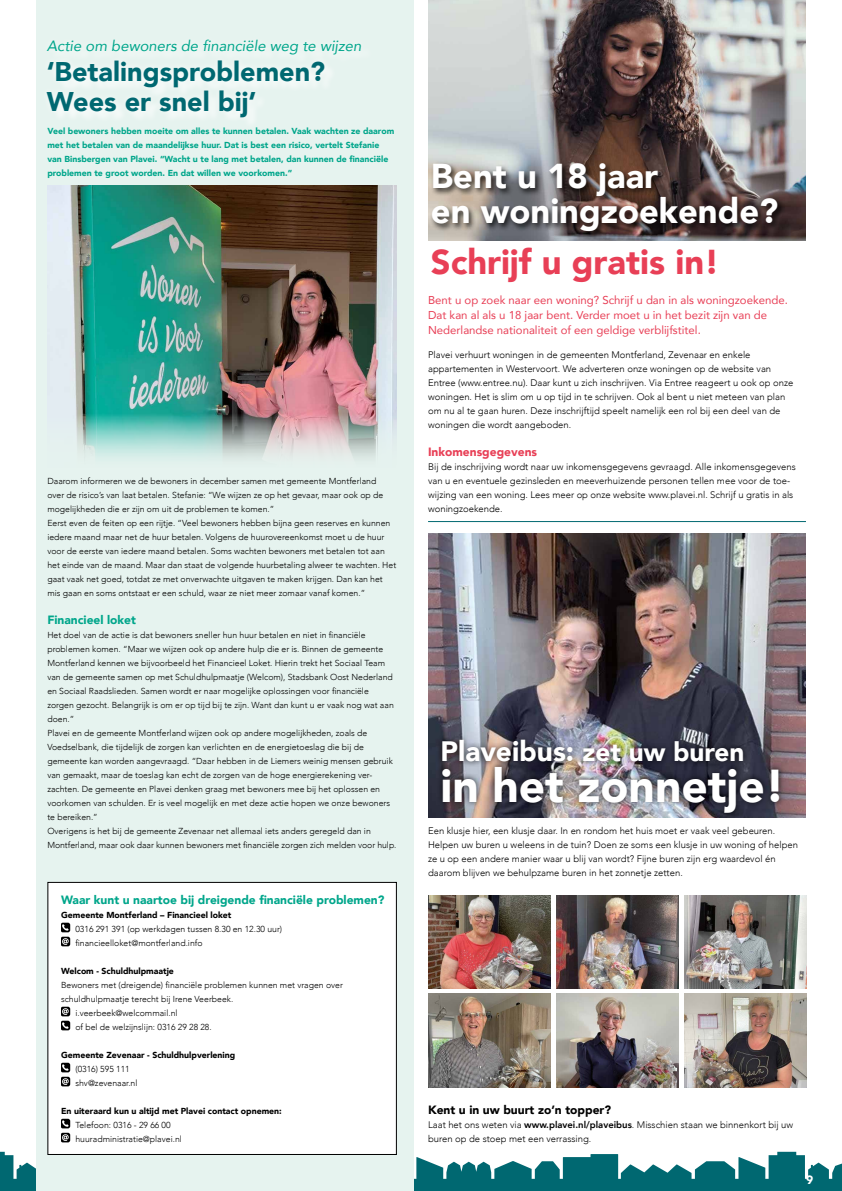
<style>
.page{position:relative;width:842px;height:1191px;background:#fff}
.page>*{position:absolute;margin:0;border:0;box-sizing:border-box;transform-origin:0 0}
.t1{font:900 46px "Avenir";color:#fff}
.t2{font:900 34.5px/35px "Avenir";color:#fff}
.t3{font:900 34.5px "Avenir";color:#e83f56}
.t4{font:900 28px "Avenir";color:#fff}
.t5{font:900 27px/30px "Avenir";color:#006871}
.t6{font:italic 14.9px "Avenir";color:#00a68b}
.t7{font:900 12px "Avenir";color:#00a68b}
.t8{font:900 12px "Avenir";color:#000}
.t9{font:900 12px "Avenir";color:#e83f56}
.t10{font:900 12px "Avenir";color:#fff}
.t11{font:11.4px/15px "Avenir";color:#e83f56}
.t12{font:300 9.5px/14px "Avenir";color:#000}
.t13{font:300 8.7px/14px "Avenir";color:#000}
.t14{font:900 8.7px/14px "Avenir";color:#00a68b}
.t15{font:900 8.7px "Avenir";color:#000}
.s1{font-size:26px}
.s2{font-weight:800}
</style>
<div class="page">
<img style="left:428px;top:0;width:378px;height:240px">
<svg style="left:0;top:1151px;width:842px;height:40px"></svg>
<div style="left:36px;top:0;width:378px;height:1191px;background:#e6f3ef"></div>
<img style="left:48px;top:186px;width:349px;height:272px">
<div style="left:41px;top:33px;width:326px;height:91px;background:#eaf5f1"></div>
<div style="left:48px;top:882px;width:348px;height:272px;background:#fff"></div>
<div style="left:47px;top:882px;width:350px;height:273px;border:1px solid #000"></div>
<svg style="left:61px;top:922px;width:9px;height:10px"></svg>
<svg style="left:62px;top:924px;width:7px;height:6px"></svg>
<svg style="left:61px;top:936px;width:9px;height:10px"></svg>
<svg style="left:62px;top:938px;width:7px;height:6px"></svg>
<svg style="left:61px;top:1006px;width:9px;height:10px"></svg>
<svg style="left:62px;top:1008px;width:7px;height:6px"></svg>
<svg style="left:61px;top:1020px;width:9px;height:10px"></svg>
<svg style="left:62px;top:1022px;width:7px;height:6px"></svg>
<svg style="left:61px;top:1062px;width:9px;height:10px"></svg>
<svg style="left:62px;top:1064px;width:7px;height:6px"></svg>
<svg style="left:61px;top:1076px;width:9px;height:10px"></svg>
<svg style="left:62px;top:1078px;width:7px;height:6px"></svg>
<svg style="left:61px;top:1118px;width:9px;height:10px"></svg>
<svg style="left:62px;top:1120px;width:7px;height:6px"></svg>
<svg style="left:61px;top:1132px;width:9px;height:10px"></svg>
<svg style="left:62px;top:1134px;width:7px;height:6px"></svg>
<img style="left:556px;top:895px;width:122px;height:94px">
<img style="left:428px;top:895px;width:123px;height:93px">
<img style="left:428px;top:993px;width:122px;height:94px">
<img style="left:556px;top:993px;width:122px;height:94px">
<img style="left:428px;top:533px;width:378px;height:285px">
<img style="left:684px;top:895px;width:122px;height:94px">
<img style="left:684px;top:993px;width:122px;height:94px">
<hr style="left:428px;top:521px;width:378px;height:1px;background:#006871">
<div style="left:430px;top:161px;width:356px;height:79px;background:#000;opacity:.75"></div>
<div style="left:436px;top:734px;width:349px;height:84px;background:#000;opacity:.75"></div>
<h3 class="t6" style="left:47px;top:37px;width:316px">Actie om bewoners de financiële weg te wijzen</h3>
<h3 class="t5" style="left:47px;top:56px;width:280px">‘Betalingsproblemen?<br>Wees er snel bij’</h3>
<p class="t14" style="left:47px;top:124px;width:348px">Veel bewoners hebben moeite om alles te kunnen betalen. Vaak wachten ze daarom met het betalen van de maandelijkse huur. Dat is best een risico, vertelt Stefanie van Binsbergen van Plavei. “Wacht u te lang met betalen, dan kunnen de financiële problemen te groot worden. En dat willen we voorkomen.”</p>
<p class="t13" style="left:47px;top:474px;width:350px">Daarom informeren we de bewoners in december samen met gemeente Montferland<br>over de risico’s van laat betalen. Stefanie: “We wijzen ze op het gevaar, maar ook op de mogelijkheden die er zijn om uit de problemen te komen.”<br>Eerst even de feiten op een rijtje. “Veel bewoners hebben bijna geen reserves en kunnen iedere maand maar net de huur betalen. Volgens de huurovereenkomst moet u de huur voor de eerste van iedere maand betalen. Soms wachten bewoners met betalen tot aan het einde van de maand. Maar dan staat de volgende huurbetaling alweer te wachten. Het gaat vaak net goed, totdat ze met onverwachte uitgaven te maken krijgen. Dan kan het mis gaan en soms ontstaat er een schuld, waar ze niet meer zomaar vanaf komen.”</p>
<h3 class="t7" style="left:47px;top:610px;width:90px">Financieel loket</h3>
<p class="t13" style="left:47px;top:628px;width:351px">Het doel van de actie is dat bewoners sneller hun huur betalen en niet in financiële problemen komen. “Maar we wijzen ook op andere hulp die er is. Binnen de gemeente Montferland kennen we bijvoorbeeld het Financieel Loket. Hierin trekt het Sociaal Team van de gemeente samen op met Schuldhulpmaatje (Welcom), Stadsbank Oost Nederland en Sociaal Raadslieden. Samen wordt er naar mogelijke oplossingen voor financiële zorgen gezocht. Belangrijk is om er op tijd bij te zijn. Want dan kunt u er vaak nog wat aan doen.”<br>Plavei en de gemeente Montferland wijzen ook op andere mogelijkheden, zoals de Voedselbank, die tijdelijk de zorgen kan verlichten en de energietoeslag die bij de gemeente kan worden aangevraagd. “Daar hebben in de Liemers weinig mensen gebruik van gemaakt, maar de toeslag kan echt de zorgen van de hoge energierekening ver&shy;zachten. De gemeente en Plavei denken graag met bewoners mee bij het oplossen en voorkomen van schulden. Er is veel mogelijk en met deze actie hopen we onze bewoners te bereiken.”<br>Overigens is het bij de gemeente Zevenaar net allemaal iets anders geregeld dan in Montferland, maar ook daar kunnen bewoners met financiële zorgen zich melden voor hulp.</p>
<h3 class="t7" style="left:61px;top:890px;width:325px">Waar kunt u naartoe bij dreigende financiële problemen?</h3>
<p class="t15" style="left:61px;top:908px;width:172px">Gemeente Montferland – Financieel loket</p>
<p class="t13" style="left:75px;top:922px;width:208px">0316 291 391 (op werkdagen tussen 8.30 en 12.30 uur) financieelloket@montferland.info</p>
<p class="t15" style="left:61px;top:964px;width:114px">Welcom - Schuldhulpmaatje</p>
<p class="t13" style="left:61px;top:978px;width:283px">Bewoners met (dreigende) financiële problemen kunnen met vragen over</p>
<p class="t13" style="left:61px;top:992px;width:174px">schuldhulpmaatje terecht bij Irene Veerbeek.</p>
<p class="t13" style="left:75px;top:1006px;width:104px">i.veerbeek@welcommail.nl</p>
<p class="t13" style="left:75px;top:1020px;width:138px">of bel de welzijnslijn: 0316 29 28 28.</p>
<p class="t15" style="left:61px;top:1048px;width:176px">Gemeente Zevenaar - Schuldhulpverlening</p>
<p class="t13" style="left:75px;top:1062px;width:64px">(0316) 595 111 shv@zevenaar.nl</p>
<p class="t15" style="left:61px;top:1104px;width:222px">En uiteraard kun u altijd met Plavei contact opnemen:</p>
<p class="t13" style="left:75px;top:1118px;width:108px">Telefoon: 0316 - 29 66 00 huuradministratie@plavei.nl</p>
<h2 class="t2" style="left:431px;top:158px;width:349px">Bent u 18 jaar<br>en woningzoekende?</h2>
<h2 class="t3" style="left:431px;top:233px;width:290px">Schrijf u gratis in!</h2>
<h3 class="t11" style="left:428px;top:292px;width:361px">Bent u op zoek naar een woning? Schrijf u dan in als woningzoekende.<br>Dat kan al als u 18 jaar bent. Verder moet u in het bezit zijn van de<br>Nederlandse nationaliteit of een geldige verblijfstitel.</h3>
<p class="t12" style="left:428px;top:348px;width:367px">Plavei verhuurt woningen in de gemeenten Montferland, Zevenaar en enkele appartementen in Westervoort. We adverteren onze woningen op de website van Entree (www.entree.nu). Daar kunt u zich inschrijven. Via Entree reageert u ook op onze woningen. Het is slim om u op tijd in te schrijven. Ook al bent u niet meteen van plan om nu al te gaan huren. Deze inschrijftijd speelt namelijk een rol bij een deel van de woningen die wordt aangeboden.</p>
<h3 class="t9" style="left:428px;top:442px;width:111px">Inkomensgegevens</h3>
<p class="t12" style="left:428px;top:460px;width:369px">Bij de inschrijving wordt naar uw inkomensgegevens gevraagd. Alle inkomensgegevens van u en eventuele gezinsleden en meeverhuizende personen tellen mee voor de toe&shy;wijzing van een woning. Lees meer op onze website www.plavei.nl. Schrijf u gratis in als woningzoekende.</p>
<h3 class="t4" style="left:440px;top:727px;width:305px">Plaveibus: <span class="s1">zet uw buren</span></h3>
<h1 class="t1" style="left:440px;top:746px;width:346px">in het zonnetje!</h1>
<p class="t12" style="left:428px;top:824px;width:372px">Een klusje hier, een klusje daar. In en rondom het huis moet er vaak veel gebeuren.<br>Helpen uw buren u weleens in de tuin? Doen ze soms een klusje in uw woning of helpen ze u op een andere manier waar u blij van wordt? Fijne buren zijn erg waardevol én daarom blijven we behulpzame buren in het zonnetje zetten.</p>
<h3 class="t8" style="left:428px;top:1100px;width:185px">Kent u in uw buurt zo’n topper?</h3>
<p class="t12" style="left:428px;top:1118px;width:367px">Laat het ons weten via <span class="s2">www.plavei.nl/plaveibus</span>. Misschien staan we binnenkort bij uw buren op de stoep met een verrassing.</p>
<h3 class="t10" style="left:806px;top:1170px;width:9px">9</h3>
</div>
